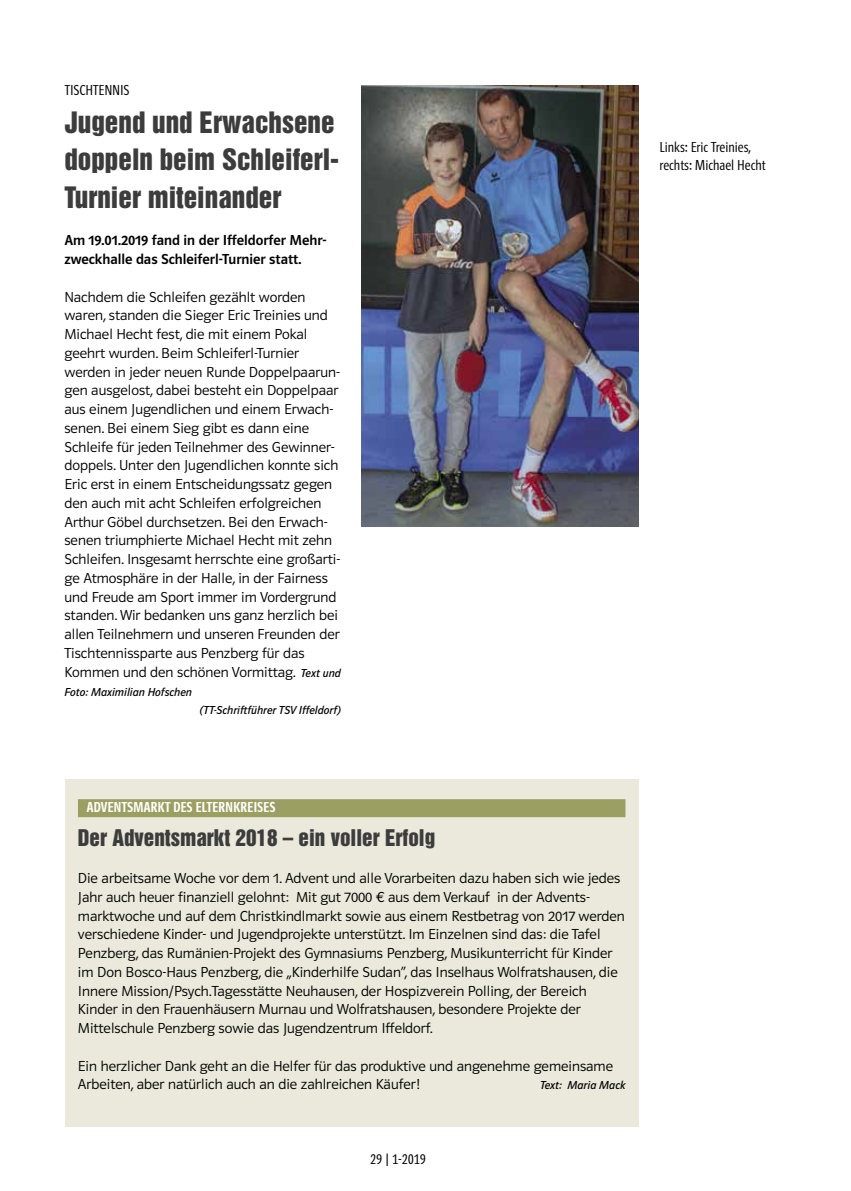
<style>
.page{position:relative;width:851px;height:1191px;background:#fff}
.page>*{position:absolute;margin:0;border:0;box-sizing:border-box;transform-origin:0 0}
.t1{font:27px/37.5px "Helvetica Inserat LT";color:#3c3c3c}
.t2{font:21px "Helvetica Inserat LT";color:#3c3c3c}
.t3{font:15px/18.8px "Polo 11 K Leicht";color:#000}
.t4{font:15px/18.8px "Polo 11 K Krftg";color:#000}
.t5{font:15px/18.8px "Polo Eng R Leicht";color:#000}
.t6{font:15px "Polo Eng R Krftg";color:#fff}
.t7{font:12px "Polo 11 K Buch Kursiv";color:#000}
.s1{font-family:"Polo 11 K Buch Kursiv";font-size:12px}
.s2{color:#939393}
</style>
<div class="page">
<img style="left:361px;top:85px;width:277px;height:441px">
<div style="left:65px;top:779px;width:573px;height:348px;background:#eae9db"></div>
<div style="left:78px;top:799px;width:547px;height:18px;background:#9b9f61"></div>
<p class="t5" style="left:64px;top:81px;width:67px">TISCHTENNIS</p>
<h1 class="t1" style="left:64px;top:104px;width:276px">Jugend und Erwachsene doppeln beim Schleiferl-<br>Turnier miteinander</h1>
<p class="t4" style="left:64px;top:231px;width:263px">Am 19.01.2019 fand in der Iffeldorfer Mehr&shy;zweckhalle das Schleiferl-Turnier statt.</p>
<p class="t3" style="left:64px;top:287px;width:278px">Nachdem die Schleifen gezählt worden waren, standen die Sieger Eric Treinies und Michael Hecht fest, die mit einem Pokal geehrt wurden. Beim Schleiferl-Turnier werden in jeder neuen Runde Doppelpaarun&shy;gen ausgelost, dabei besteht ein Doppelpaar aus einem Jugendlichen und einem Erwach&shy;senen. Bei einem Sieg gibt es dann eine Schleife für jeden Teilnehmer des Gewinner&shy;doppels. Unter den Jugendlichen konnte sich Eric erst in einem Entscheidungssatz gegen den auch mit acht Schleifen erfolgreichen Arthur Göbel durchsetzen. Bei den Erwach&shy;senen triumphierte Michael Hecht mit zehn Schleifen. Insgesamt herrschte eine großarti&shy;ge Atmosphäre in der Halle, in der Fairness und Freude am Sport immer im Vordergrund standen. Wir bedanken uns ganz herzlich bei allen Teilnehmern und unseren Freunden der Tischtennissparte aus Penzberg für das Kommen und den schönen Vormittag. <span class="s1">Text und</span></p>
<p class="t7" style="left:64px;top:685px;width:129px">Foto: Maximilian Hofschen</p>
<p class="t7" style="left:200px;top:704px;width:143px">(TT-Schriftführer TSV Iffeldorf)</p>
<p class="t5" style="left:659px;top:137px;width:108px">Links: Eric Treinies, rechts: Michael Hecht</p>
<p class="t6" style="left:86px;top:799px;width:194px">ADVENTSMARKT DES ELTERNKREISES<span class="s2">:</span></p>
<h2 class="t2" style="left:78px;top:824px;width:358px">Der Adventsmarkt 2018 – ein voller Erfolg</h2>
<p class="t3" style="left:78px;top:869px;width:548px">Die arbeitsame Woche vor dem 1. Advent und alle Vorarbeiten dazu haben sich wie jedes Jahr auch heuer finanziell gelohnt: Mit gut 7000 € aus dem Verkauf in der Advents&shy;marktwoche und auf dem Christkindlmarkt sowie aus einem Restbetrag von 2017 werden verschiedene Kinder- und Jugendprojekte unterstützt. Im Einzelnen sind das: die Tafel Penzberg, das Rumänien-Projekt des Gymnasiums Penzberg, Musikunterricht für Kinder im Don Bosco-Haus Penzberg, die „Kinderhilfe Sudan“, das Inselhaus Wolfratshausen, die Innere Mission/Psych.Tagesstätte Neuhausen, der Hospizverein Polling, der Bereich Kinder in den Frauenhäusern Murnau und Wolfratshausen, besondere Projekte der Mittelschule Penzberg sowie das Jugendzentrum Iffeldorf.</p>
<p class="t3" style="left:78px;top:1056px;width:536px">Ein herzlicher Dank geht an die Helfer für das produktive und angenehme gemeinsame<br>Arbeiten, aber natürlich auch an die zahlreichen Käufer!</p>
<p class="t7" style="left:540px;top:1079px;width:87px">Text: Maria Mack</p>
<p class="t5" style="left:370px;top:1150px;width:57px">29 | 1-2019</p>
</div>
